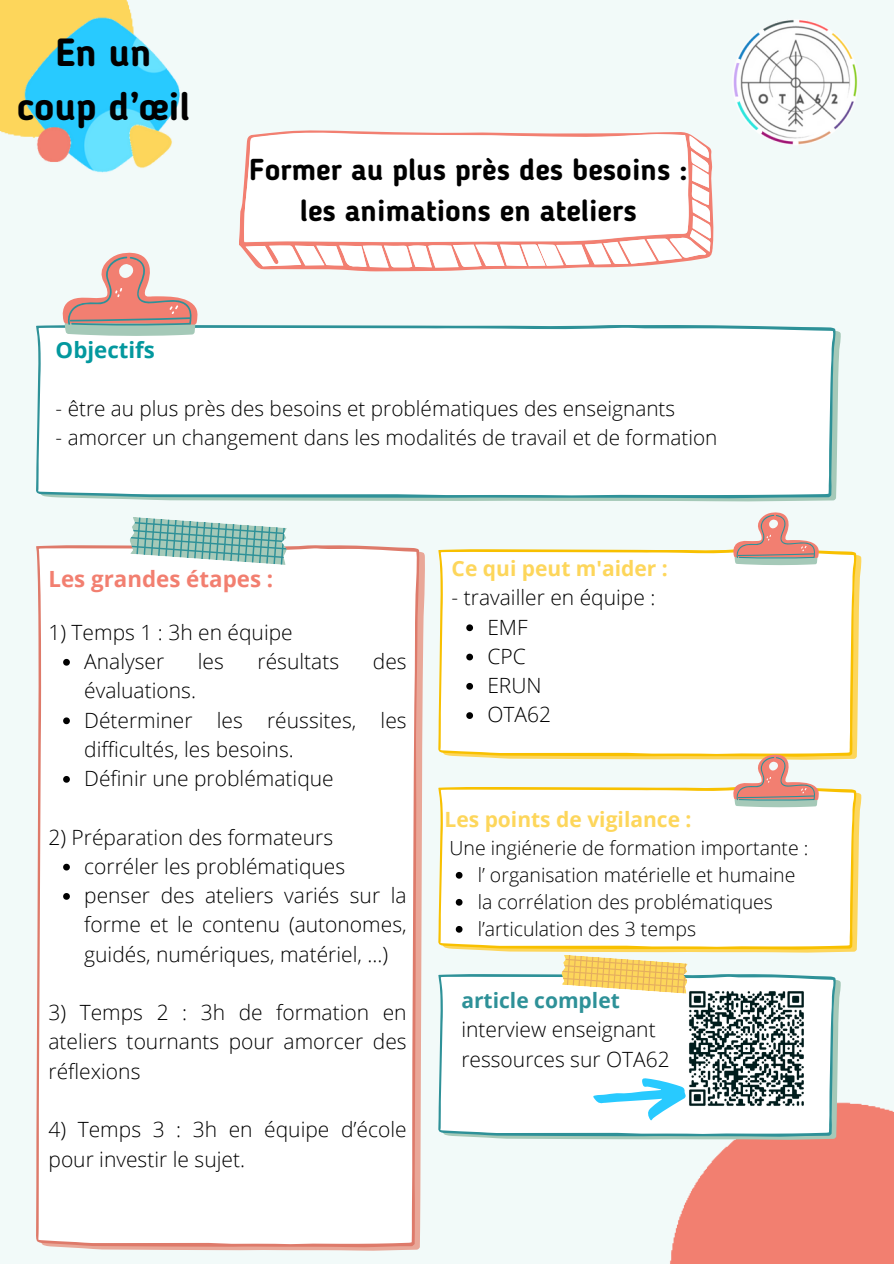
<style>
.page{position:relative;width:894px;height:1264px;background:#fff}
.page>*{position:absolute;margin:0;border:0;box-sizing:border-box;transform-origin:0 0}
.t1{font:700 39px/54px "Blogger Sans";color:#000;text-align:center}
.t2{font:700 30px/41.7px "Blogger Sans";color:#000;text-align:center}
.t3{font:700 22.35px "Open Sans";color:#f27f70}
.t4{font:700 22.2px "Open Sans";color:#03989e}
.t5{font:300 21px/29.2px "Open Sans";color:#000}
.t6{font:700 21px "Open Sans";color:#fdd65b}
.t7{font:300 20.7px "Open Sans";color:#000}
.t8{font:300 19.5px "Open Sans";color:#000}
.s1{font-weight:700;color:#2e9198}
</style>
<div class="page">
<div style="left:0;top:0;width:893px;height:1263px;background:#f2faf9"></div>
<div style="left:0;top:0;width:132px;height:136px;background:#fdd65b"></div>
<img style="left:663px;top:1102px;width:230px;height:161px">
<img style="left:18px;top:16px;width:162px;height:157px">
<img style="left:733px;top:20px;width:125px;height:125px">
<svg style="left:243px;top:130px;width:470px;height:142px;fill:#fff"></svg>
<svg style="left:87px;top:329px;width:753px;height:172px;fill:#a5c9b8"></svg>
<div style="left:36px;top:325px;width:799px;height:173px;background:#fff"></div>
<svg style="left:62px;top:252px;width:136px;height:84px"></svg>
<div style="left:36px;top:545px;width:383px;height:702px;background:#fff"></div>
<svg style="left:456px;top:554px;width:405px;height:205px;fill:#fdd65b"></svg>
<div style="left:438px;top:549px;width:418px;height:207px;background:#fff"></div>
<svg style="left:459px;top:791px;width:402px;height:161px;fill:#fdd65b"></svg>
<div style="left:438px;top:787px;width:418px;height:162px;background:#fff"></div>
<svg style="left:456px;top:978px;width:384px;height:161px;background:#b2cabc"></svg>
<svg style="left:438px;top:974px;width:397px;height:162px;fill:#fff"></svg>
<svg style="left:592px;top:1077px;width:93px;height:43px"></svg>
<svg style="left:466px;top:624px;width:7px;height:7px"></svg>
<svg style="left:466px;top:653px;width:7px;height:7px"></svg>
<svg style="left:466px;top:683px;width:7px;height:6px"></svg>
<svg style="left:466px;top:712px;width:7px;height:7px"></svg>
<svg style="left:455px;top:871px;width:7px;height:7px"></svg>
<svg style="left:455px;top:898px;width:7px;height:7px"></svg>
<svg style="left:455px;top:925px;width:7px;height:7px"></svg>
<img style="left:688px;top:990px;width:115px;height:116px">
<svg style="left:128px;top:517px;width:160px;height:48px"></svg>
<svg style="left:732px;top:512px;width:86px;height:53px"></svg>
<svg style="left:732px;top:754px;width:86px;height:53px"></svg>
<svg style="left:560px;top:955px;width:128px;height:38px"></svg>
<svg style="left:63px;top:659px;width:7px;height:6px"></svg>
<svg style="left:63px;top:717px;width:7px;height:7px"></svg>
<svg style="left:63px;top:776px;width:7px;height:6px"></svg>
<svg style="left:63px;top:863px;width:7px;height:7px"></svg>
<svg style="left:63px;top:893px;width:7px;height:6px"></svg>
<p class="t1" style="left:17px;top:29px;width:174px">En un coup d’œil</p>
<p class="t2" style="left:249px;top:151px;width:439px">Former au plus près des besoins : les animations en ateliers</p>
<h4 class="t4" style="left:56px;top:334px;width:101px">Objectifs</h4>
<h4 class="t7" style="left:56px;top:394px;width:621px">- être au plus près des besoins et problématiques des enseignants</h4>
<h4 class="t7" style="left:56px;top:422px;width:663px">- amorcer un changement dans les modalités de travail et de formation</h4>
<p class="t3" style="left:48px;top:563px;width:226px">Les grandes étapes :</p>
<h4 class="t5" style="left:48px;top:617px;width:246px">1) Temps 1 : 3h en équipe</h4>
<p class="t5" style="left:84px;top:646px;width:81px">Analyser</p>
<p class="t5" style="left:198px;top:646px;width:28px">les</p>
<p class="t5" style="left:257px;top:646px;width:83px">résultats</p>
<p class="t5" style="left:373px;top:646px;width:35px">des</p>
<p class="t5" style="left:84px;top:675px;width:113px">évaluations.</p>
<p class="t5" style="left:84px;top:704px;width:324px">Déterminer les réussites, les difficultés, les besoins.</p>
<p class="t5" style="left:84px;top:763px;width:251px">Définir une problématique</p>
<p class="t5" style="left:48px;top:821px;width:286px">2) Préparation des formateurs</p>
<p class="t5" style="left:84px;top:851px;width:262px">corréler les problématiques</p>
<p class="t5" style="left:84px;top:880px;width:324px;text-align:justify">penser des ateliers variés sur la forme et le contenu (autonomes, guidés, numériques, matériel, ...)</p>
<p class="t5" style="left:48px;top:997px;width:359px;text-align:justify">3) Temps 2 : 3h de formation en ateliers tournants pour amorcer des réflexions</p>
<p class="t5" style="left:48px;top:1114px;width:359px">4) Temps 3 : 3h en équipe d’école pour investir le sujet.</p>
<p class="t6" style="left:451px;top:553px;width:218px">Ce qui peut m'aider :</p>
<p class="t5" style="left:451px;top:582px;width:205px">- travailler en équipe :</p>
<h2 class="t5" style="left:487px;top:611px;width:42px">EMF</h2>
<p class="t5" style="left:487px;top:641px;width:40px">CPC</p>
<h3 class="t5" style="left:487px;top:670px;width:56px">ERUN</h3>
<h4 class="t5" style="left:487px;top:699px;width:65px">OTA62</h4>
<p class="t6" style="left:444px;top:804px;width:248px">Les points de vigilance :</p>
<h3 class="t8" style="left:449px;top:834px;width:360px">Une ingiénerie de formation importante :</h3>
<h4 class="t8" style="left:477px;top:861px;width:319px">l’ organisation matérielle et humaine</h4>
<p class="t8" style="left:477px;top:888px;width:297px">la corrélation des problématiques</p>
<p class="t8" style="left:477px;top:915px;width:220px">l’articulation des 3 temps</p>
<p class="t5" style="left:461px;top:985px;width:210px"><span class="s1">article complet </span>interview enseignant ressources sur OTA62</p>
</div>
